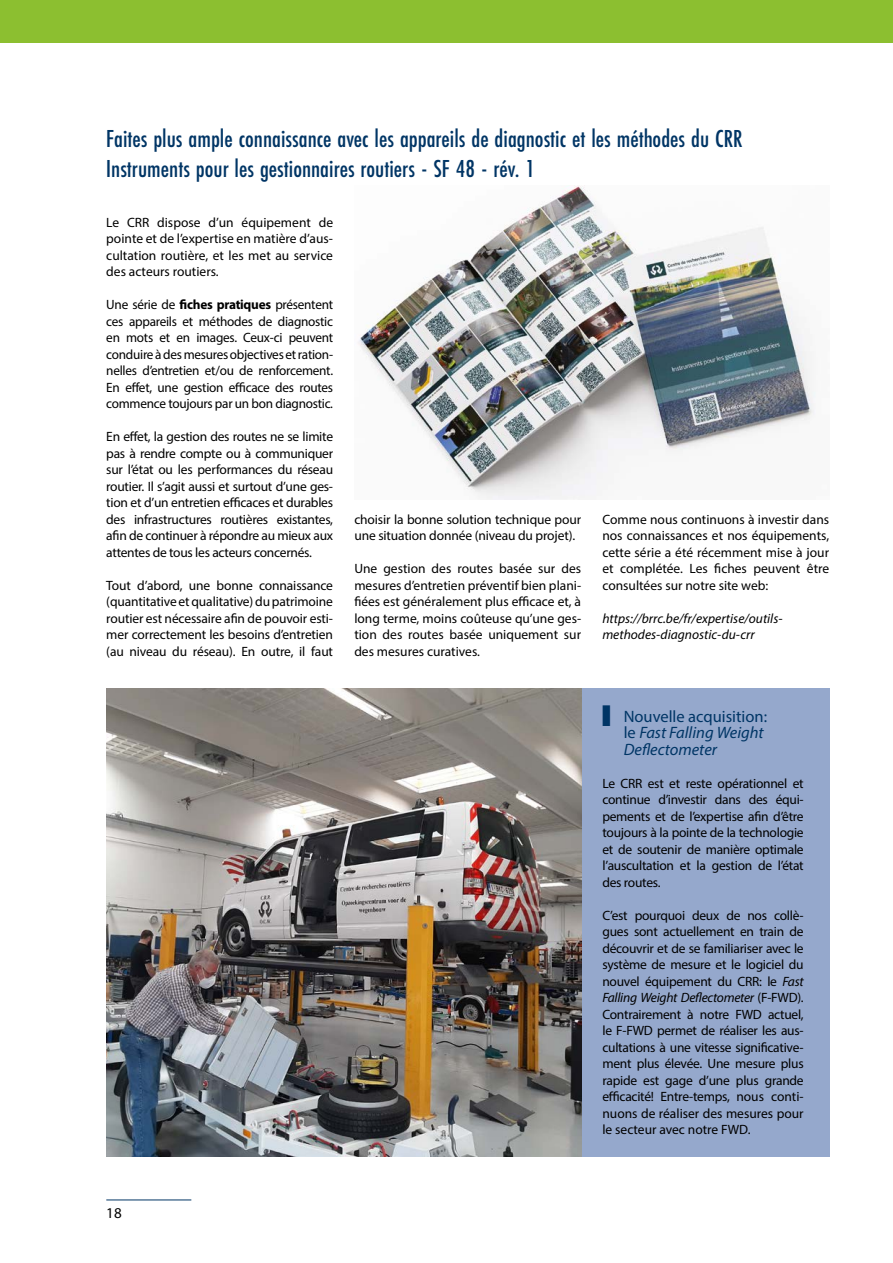
<style>
.page{position:relative;width:893px;height:1263px;background:#fff}
.page>*{position:absolute;margin:0;border:0;box-sizing:border-box;transform-origin:0 0}
.h1_blue{font:500 25.5px/30px "Futura PT Cond";color:#003565}
.t1{font:italic 16.5px/16.5px "Myriad Pro";color:#003565}
.t2{font:15px "Myriad Pro";color:#000}
.t3{font:13.5px/16.5px "Myriad Pro";letter-spacing:-.01em;color:#000;text-align:justify}
.t4{font:italic 13.5px/16.5px "Myriad Pro";color:#000}
.s1{font-weight:700}
.s2{font-style:normal}
.s3{font-style:italic}
</style>
<div class="page">
<hr style="left:106px;top:1199px;width:85px;height:1px;background:#003565">
<div style="left:581px;top:689px;width:248px;height:468px;background:#95a8cc"></div>
<img style="left:106px;top:689px;width:475px;height:468px">
<img style="left:358px;top:186px;width:458px;height:314px">
<div style="left:0;top:0;width:893px;height:43px;background:#8cbf30"></div>
<p class="h1_blue" style="left:106px;top:123px;width:638px">Faites plus ample connaissance avec les appareils de diagnostic et les méthodes du CRR<br>Instruments pour les gestionnaires routiers - SF 48 - rév. 1</p>
<p class="t3" style="left:106px;top:214px;width:228px">Le CRR dispose d’un équipement de pointe et de l’expertise en matière d’aus&shy;cultation routière, et les met au service des acteurs routiers.</p>
<p class="t3" style="left:106px;top:296px;width:228px">Une série de <span class="s1">fiches pratiques</span> présentent ces appareils et méthodes de diagnostic en mots et en images. Ceux-ci peuvent conduire à des mesures objectives et ration&shy;nelles d’entretien et/ou de renforcement.<br>En effet, une gestion efficace des routes commence toujours par un bon diagnostic.</p>
<p class="t3" style="left:106px;top:428px;width:228px">En effet, la gestion des routes ne se limite pas à rendre compte ou à communiquer sur l’état ou les performances du réseau routier. Il s’agit aussi et surtout d’une ges&shy;tion et d’un entretien efficaces et durables des infrastructures routières existantes, afin de continuer à répondre au mieux aux attentes de tous les acteurs concernés.</p>
<p class="t3" style="left:106px;top:577px;width:228px">Tout d’abord, une bonne connaissance (quantitative et qualitative) du patrimoine routier est nécessaire afin de pouvoir esti&shy;mer correctement les besoins d’entretien (au niveau du réseau). En outre, il faut</p>
<p class="t3" style="left:354px;top:511px;width:228px">choisir la bonne solution technique pour une situation donnée (niveau du projet).</p>
<p class="t3" style="left:354px;top:560px;width:228px">Une gestion des routes basée sur des mesures d’entretien préventif bien plani&shy;fiées est généralement plus efficace et, à long terme, moins coûteuse qu’une ges&shy;tion des routes basée uniquement sur des mesures curatives.</p>
<p class="t3" style="left:602px;top:511px;width:228px">Comme nous continuons à investir dans nos connaissances et nos équipements, cette série a été récemment mise à jour et complétée. Les fiches peuvent être consultées sur notre site web:</p>
<p class="t4" style="left:602px;top:610px;width:182px">https://brrc.be/fr/expertise/outils&shy;methodes-diagnostic-du-crr</p>
<p class="t2" style="left:106px;top:1203px;width:17px">18</p>
<p class="t1" style="left:624px;top:708px;width:145px;text-indent:-21px">■ <span class="s2">Nouvelle acquisition: le</span> Fast Falling Weight<br>Deflectometer</p>
<p class="t3" style="left:602px;top:775px;width:203px">Le CRR est et reste opérationnel et continue d’investir dans des équi&shy;pements et de l’expertise afin d’être toujours à la pointe de la technologie et de soutenir de manière optimale l’auscultation et la gestion de l’état des routes.</p>
<p class="t3" style="left:602px;top:907px;width:203px">C’est pourquoi deux de nos collè&shy;gues sont actuellement en train de découvrir et de se familiariser avec le système de mesure et le logiciel du nouvel équipement du CRR: le <span class="s3">Fast Falling Weight Deflectometer</span> (F-FWD).<br>Contrairement à notre FWD actuel, le F-FWD permet de réaliser les aus&shy;cultations à une vitesse significative&shy;ment plus élevée. Une mesure plus rapide est gage d’une plus grande efficacité! Entre-temps, nous conti&shy;nuons de réaliser des mesures pour le secteur avec notre FWD.</p>
</div>
